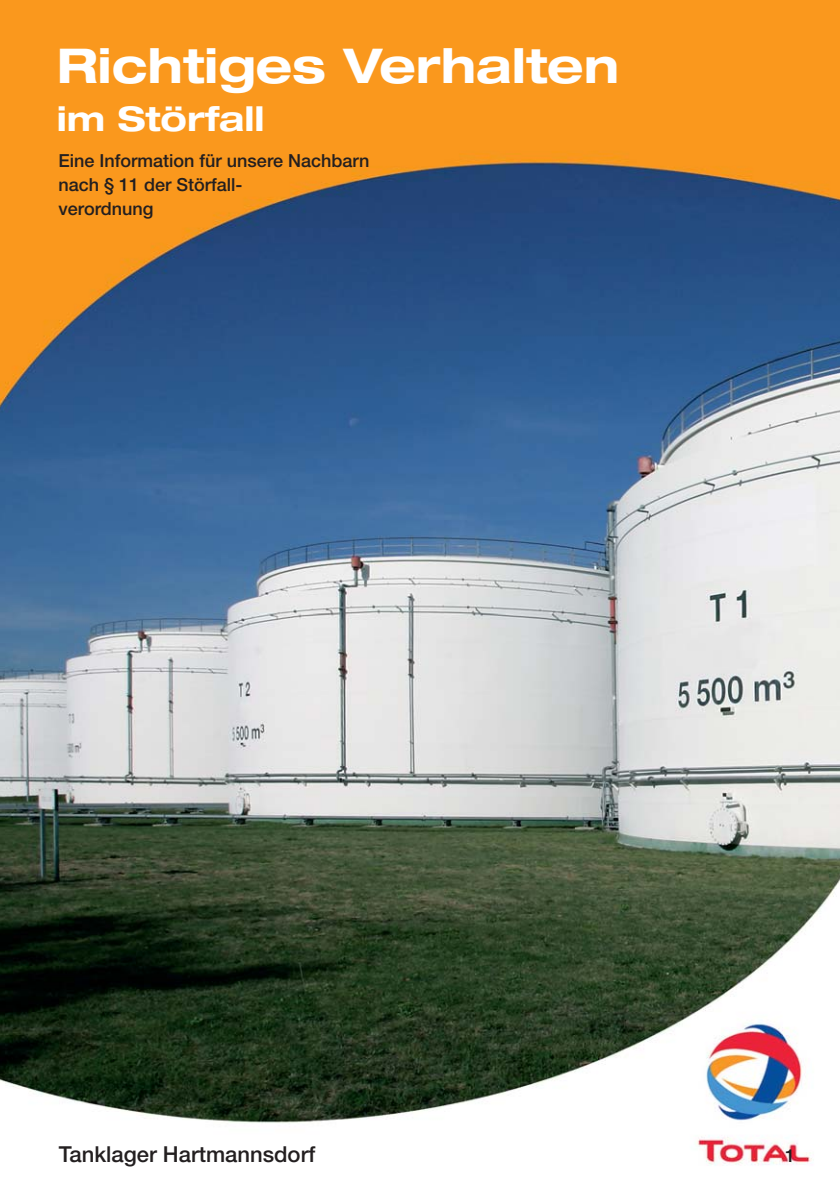
<style>
.page{position:relative;width:840px;height:1191px;background:#fff}
.page>*{position:absolute;margin:0;border:0;box-sizing:border-box;transform-origin:0 0}
.t1{font:700 expanded 48px "Helvetica Neue";color:#fff}
.t2{font:700 expanded 34px "Helvetica Neue";color:#fff}
.t3{font:500 22px "Helvetica Neue";color:#231f20}
.t4{font:500 18px/24px "Helvetica Neue";color:#231f20}
</style>
<div class="page">
<img style="left:0;top:0;width:839px;height:1166px">
<h1 class="t1" style="left:57px;top:48px;width:563px">Richtiges Verhalten</h1>
<h2 class="t2" style="left:57px;top:106px;width:209px">im Störfall</h2>
<p class="t4" style="left:59px;top:150px;width:312px">Eine Information für unsere Nachbarn nach § 11 der Störfall-<br>verordnung</p>
<p class="t3" style="left:59px;top:1146px;width:258px">Tanklager Hartmannsdorf</p>
<p class="t4" style="left:784px;top:1145px;width:12px">1</p>
</div>
